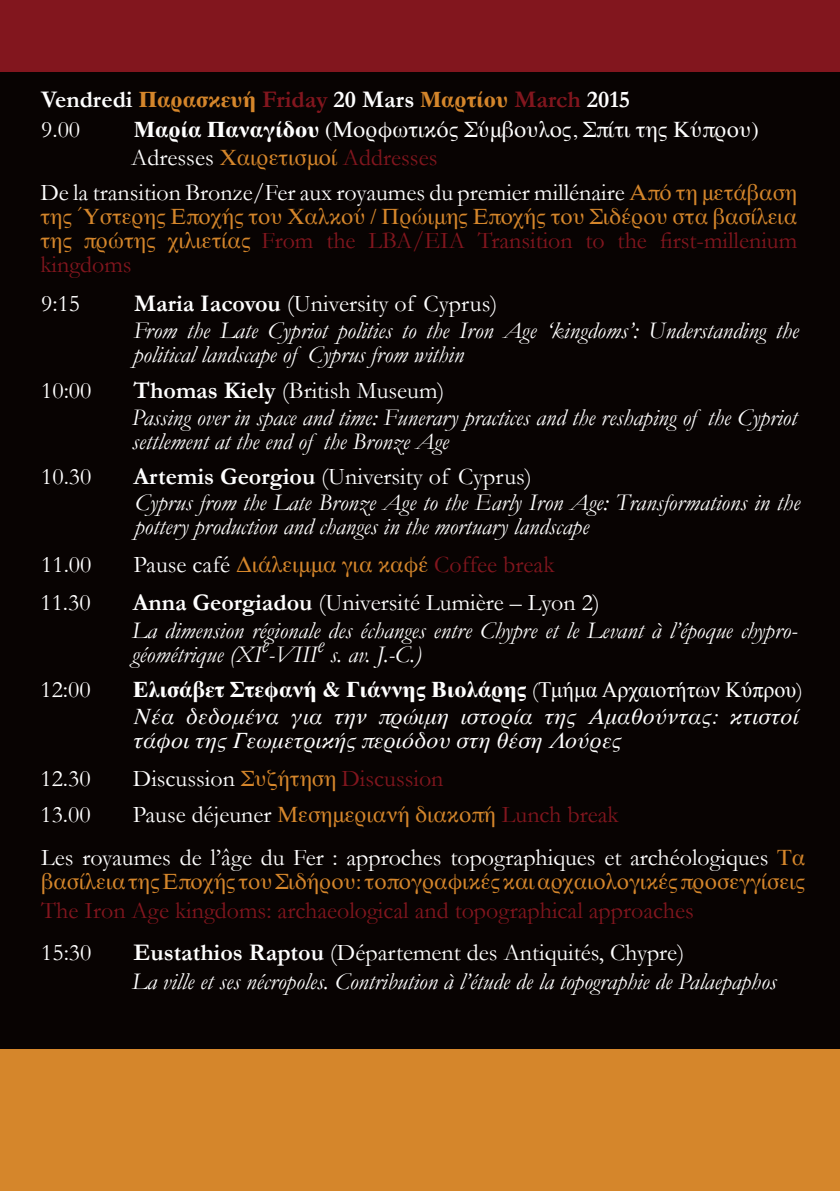
<style>
.page{position:relative;width:840px;height:1191px;background:#fff}
.page>*{position:absolute;margin:0;border:0;box-sizing:border-box;transform-origin:0 0}
.t1{font:italic 24px/24px "Garamond";color:#fff}
.t2{font:24px "Garamond";color:#fff}
.t3{font:24px/24px "Garamond";color:#82161e}
.t4{font:700 24px "Garamond";color:#fff}
.t5{font:22px "Times";color:#d5862b}
.t6{font:italic 22px/24px "Times";color:#fff}
.t7{font:700 22px "Times";color:#fff}
.t8{font:22px "Times";color:#fff}
.s1{font-family:"Times";font-size:22px;color:#d5862b}
.s2{color:#82161e}
.s3{font-weight:700}
.s4{font-family:"Garamond";font-size:24px;color:#fff}
.s5{font-family:"Garamond";font-size:24px;color:#82161e}
.s6{font-family:"Garamond";font-weight:400}
.s7{font-family:"Times New Roman";font-weight:400}
</style>
<div class="page">
<div style="left:0;top:0;width:839px;height:1191px;background:#080302"></div>
<div style="left:0;top:0;width:839px;height:71px;background:#82161e"></div>
<div style="left:0;top:1049px;width:839px;height:142px;background:#d5862b"></div>
<p class="t4" style="left:41px;top:85px;width:590px">Vendredi <span class="s1">Παρασκευή</span> <span class="s2">Friday</span> 20 Mars <span class="s1">Μαρτίου</span> <span class="s2">March</span> 2015</p>
<p class="t2" style="left:41px;top:115px;width:41px">9.00</p>
<p class="t8" style="left:134px;top:109px;width:625px"><span class="s3">Μαρία Παναγίδου</span> (Μορφωτικός Σύμβουλος, Σπίτι της Κύπρου)</p>
<p class="t5" style="left:131px;top:137px;width:307px"><span class="s4">Adresses</span> Χαιρετισμοί <span class="s5">Addresses</span></p>
<p class="t2" style="left:40px;top:178px;width:758px">De la transition Bronze/Fer aux royaumes du premier millénaire <span class="s1">Από τη μετάβαση</span></p>
<p class="t5" style="left:40px;top:196px;width:758px">της Ύστερης Εποχής του Χαλκού / Πρώιμης Εποχής του Σιδέρου στα βασίλεια</p>
<p class="t3" style="left:40px;top:228px;width:758px"><span class="s1">της πρώτης χιλιετίας</span> From the LBA/EIA Transition to the first-millenium kingdoms</p>
<p class="t2" style="left:41px;top:289px;width:41px">9:15</p>
<p class="t2" style="left:134px;top:289px;width:364px"><span class="s3">Maria Iacovou</span> (University of Cyprus)</p>
<p class="t1" style="left:133px;top:318px;width:666px">From the Late Cypriot polities to the Iron Age ‘kingdoms’: Understanding the political landscape of Cyprus from within</p>
<p class="t2" style="left:41px;top:376px;width:52px">10:00</p>
<p class="t2" style="left:133px;top:376px;width:312px"><span class="s3">Thomas Kiely</span> (British Museum)</p>
<p class="t1" style="left:132px;top:405px;width:666px">Passing over in space and time: Funerary practices and the reshaping of the Cypriot settlement at the end of the Bronze Age</p>
<p class="t1" style="left:135px;top:490px;width:666px">Cyprus from the Late Bronze Age to the Early Iron Age: Transformations in the pottery production and changes in the mortuary landscape</p>
<p class="t2" style="left:41px;top:462px;width:52px">10.30</p>
<p class="t2" style="left:133px;top:462px;width:399px"><span class="s3">Artemis Georgiou</span> (University of Cyprus)</p>
<p class="t2" style="left:41px;top:550px;width:52px">11.00</p>
<p class="t5" style="left:133px;top:544px;width:422px"><span class="s4">Pause café</span> Διάλειμμα για καφέ <span class="s5">Coffee break</span></p>
<p class="t2" style="left:40px;top:588px;width:52px">11.30</p>
<p class="t2" style="left:133px;top:588px;width:468px"><span class="s3">Anna Georgiadou</span> (Université Lumière – Lyon 2)</p>
<p class="t1" style="left:132px;top:617px;width:667px">La dimension régionale des échanges entre Chypre et le Levant à l’époque chypro&shy;géométrique (XIe-VIIIe s. av. J.-C.)</p>
<p class="t2" style="left:40px;top:675px;width:52px">12:00</p>
<p class="t7" style="left:133px;top:668px;width:671px">Ελισάβετ Στεφανή &amp; Γιάννης Βιολάρης <span class="s6">(</span><span class="s7">Τμήμα Αρχαιοτήτων Κύπρου</span><span class="s6">)</span></p>
<p class="t6" style="left:133px;top:703px;width:666px">Νέα δεδομένα για την πρώιμη ιστορία της Αμαθούντας: κτιστοί τάφοι της Γεωμετρικής περιόδου στη θέση Λούρες</p>
<p class="t2" style="left:40px;top:763px;width:52px">12.30</p>
<p class="t2" style="left:133px;top:763px;width:312px">Discussion <span class="s1">Συζήτηση</span> <span class="s2">Discussion</span></p>
<p class="t2" style="left:40px;top:799px;width:52px">13.00</p>
<p class="t5" style="left:133px;top:793px;width:487px"><span class="s4">Pause déjeuner</span> Μεσημεριανή διακοπή <span class="s5">Lunch break</span></p>
<p class="t2" style="left:41px;top:843px;width:765px">Les royaumes de l’âge du Fer : approches topographiques et archéologiques <span class="s1">Τα</span></p>
<p class="t5" style="left:41px;top:861px;width:765px">βασίλεια της Εποχής του Σιδήρου: τοπογραφικές και αρχαιολογικές προσεγγίσεις</p>
<p class="t3" style="left:41px;top:898px;width:654px">The Iron Age kingdoms: archaeological and topographical approaches</p>
<p class="t2" style="left:41px;top:938px;width:52px">15:30</p>
<p class="t2" style="left:133px;top:938px;width:552px"><span class="s3">Eustathios Raptou</span> (Département des Antiquités, Chypre)</p>
<p class="t1" style="left:132px;top:969px;width:645px">La ville et ses nécropoles. Contribution à l’étude de la topographie de Palaepaphos</p>
</div>
